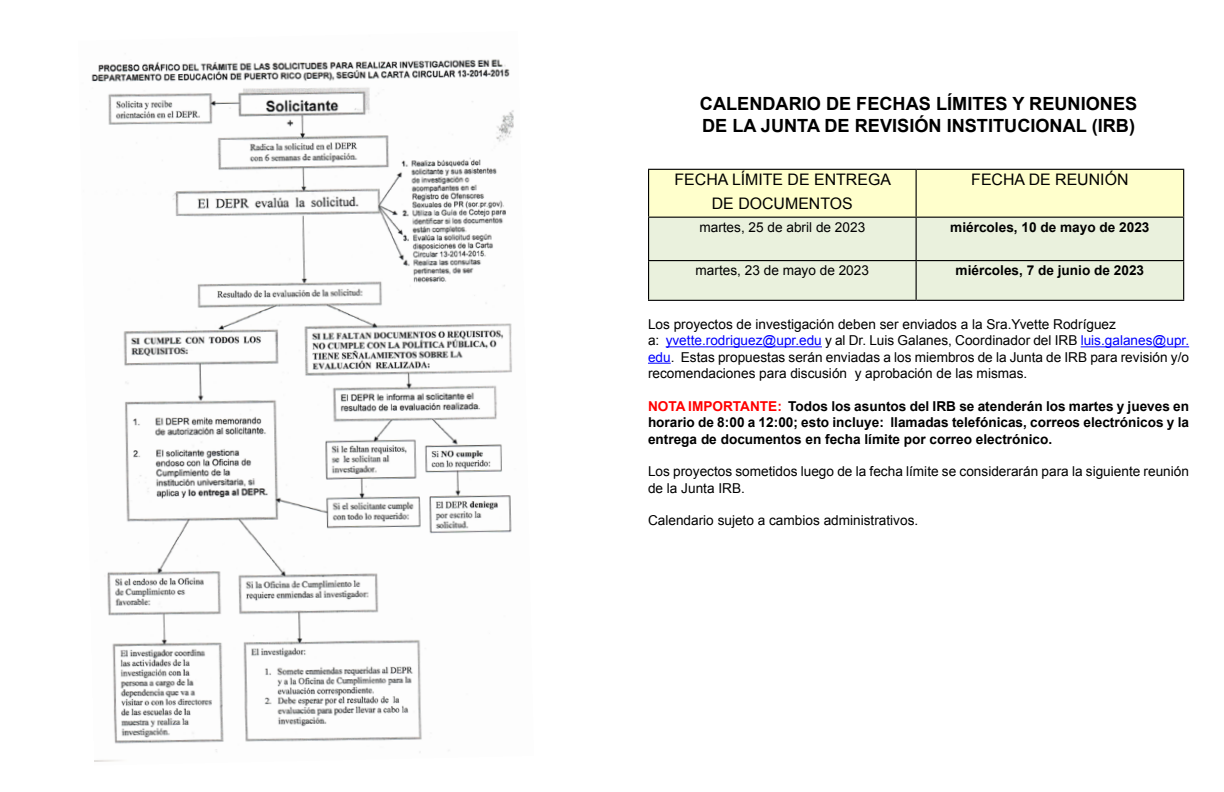
<style>
.page{position:relative;width:1224px;height:792px;background:#fff}
.page>*{position:absolute;margin:0;border:0;box-sizing:border-box;transform-origin:0 0}
.t1{font:700 18.2px/21.8px "Arial";color:#000}
.t2{font:15.9px "Arial";color:#000}
.t3{font:13.6px/16.3px "Arial";color:#000;text-align:justify}
.t4{font:700 13.6px/16.3px "Arial";color:#000;text-align:justify}
.s1{color:#00f}
.s2{color:#f00}
</style>
<div class="page">
<hr style="left:666px;top:346px;width:156px;height:1px;background:#00f">
<hr style="left:1081px;top:346px;width:108px;height:1px;background:#00f">
<svg style="left:648px;top:363px;width:23px;height:1px"></svg>
<div style="left:649px;top:169px;width:267px;height:48px;background:#ffc"></div>
<div style="left:916px;top:169px;width:268px;height:48px;background:#ffc"></div>
<div style="left:649px;top:217px;width:267px;height:44px;background:#eaf1dd"></div>
<div style="left:916px;top:217px;width:268px;height:44px;background:#eaf1dd"></div>
<div style="left:649px;top:261px;width:267px;height:39px;background:#eaf1dd"></div>
<div style="left:916px;top:261px;width:268px;height:39px;background:#eaf1dd"></div>
<hr style="left:648px;top:169px;width:268px;height:1px;background:#000">
<hr style="left:648px;top:170px;width:1px;height:47px;background:#000">
<hr style="left:916px;top:169px;width:268px;height:1px;background:#000">
<hr style="left:916px;top:170px;width:1px;height:47px;background:#000">
<hr style="left:1183px;top:170px;width:1px;height:47px;background:#000">
<hr style="left:648px;top:217px;width:268px;height:1px;background:#000">
<hr style="left:648px;top:218px;width:1px;height:42px;background:#000">
<hr style="left:916px;top:217px;width:268px;height:1px;background:#000">
<hr style="left:916px;top:218px;width:1px;height:42px;background:#000">
<hr style="left:1183px;top:218px;width:1px;height:42px;background:#000">
<hr style="left:648px;top:260px;width:268px;height:1px;background:#000">
<hr style="left:648px;top:261px;width:1px;height:39px;background:#000">
<hr style="left:916px;top:260px;width:268px;height:1px;background:#000">
<hr style="left:916px;top:261px;width:1px;height:39px;background:#000">
<hr style="left:1183px;top:261px;width:1px;height:39px;background:#000">
<hr style="left:648px;top:300px;width:268px;height:1px;background:#000">
<hr style="left:916px;top:300px;width:268px;height:1px;background:#000">
<img style="left:86px;top:59px;width:428px;height:703px">
<h2 class="t1" style="left:700px;top:93px;width:439px">CALENDARIO DE FECHAS LÍMITES Y REUNIONES<br>DE LA JUNTA DE REVISIÓN INSTITUCIONAL (IRB)</h2>
<p class="t2" style="left:675px;top:169px;width:218px">FECHA LÍMITE DE ENTREGA</p>
<p class="t2" style="left:971px;top:169px;width:159px">FECHA DE REUNIÓN</p>
<p class="t2" style="left:712px;top:193px;width:143px">DE DOCUMENTOS</p>
<p class="t3" style="left:699px;top:219px;width:167px">martes, 25 de abril de 2023</p>
<p class="t4" style="left:950px;top:219px;width:201px">miércoles, 10 de mayo de 2023</p>
<p class="t3" style="left:696px;top:262px;width:175px">martes, 23 de mayo de 2023</p>
<p class="t4" style="left:956px;top:263px;width:190px">miércoles, 7 de junio de 2023</p>
<p class="t3" style="left:648px;top:316px;width:470px">Los proyectos de investigación deben ser enviados a la Sra.Yvette Rodríguez</p>
<p class="t3" style="left:648px;top:333px;width:543px">a: <span class="s1">yvette.rodriguez@upr.edu</span> y al Dr. Luis Galanes, Coordinador del IRB <span class="s1">luis.galanes@upr. edu</span>. Estas propuestas serán enviadas a los miembros de la Junta de IRB para revisión y/o recomendaciones para discusión y aprobación de las mismas.</p>
<p class="t4" style="left:648px;top:398px;width:543px"><span class="s2">NOTA IMPORTANTE:</span> Todos los asuntos del IRB se atenderán los martes y jueves en horario de 8:00 a 12:00; esto incluye: llamadas telefónicas, correos electrónicos y la entrega de documentos en fecha límite por correo electrónico.</p>
<p class="t3" style="left:648px;top:463px;width:543px">Los proyectos sometidos luego de la fecha límite se considerarán para la siguiente reunión de la Junta IRB.</p>
<p class="t3" style="left:648px;top:512px;width:272px">Calendario sujeto a cambios administrativos.</p>
</div>
